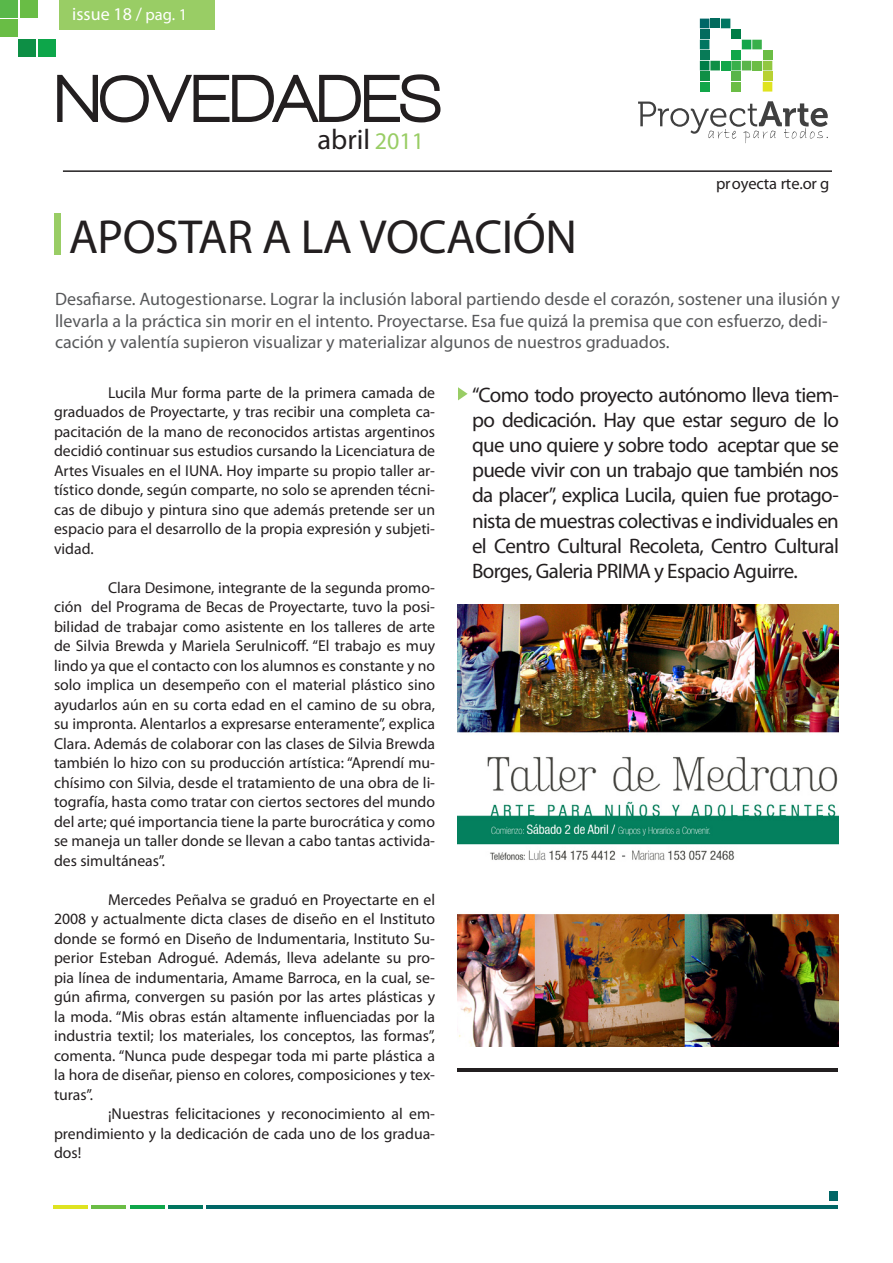
<style>
.page{position:relative;width:893px;height:1263px;background:#fff}
.page>*{position:absolute;margin:0;border:0;box-sizing:border-box;transform-origin:0 0}
.t1{font:48px "Myriad Pro";letter-spacing:-.01em;color:#231f20}
.t2{font:28.5px "Myriad Pro";color:#231f20}
.t3{font:21px/25.2px "Myriad Pro";letter-spacing:-.03em;color:#231f20;text-align:justify}
.t4{font:18px/21.6px "Myriad Pro";color:#57585a}
.t5{font:18px "Myriad Pro";color:#fff}
.t6{font:16.5px "Myriad Pro";letter-spacing:-.01em;color:#231f20}
.t7{font:15.75px/19.5px "Myriad Pro";color:#231f20;text-align:justify}
.s1{font-size:16.5px}
.s2{font-size:24px;color:#99cd65}
</style>
<div class="page">
<div style="left:54px;top:213px;width:7px;height:42px;background:#99cd65"></div>
<img style="left:458px;top:604px;width:381px;height:442px">
<hr style="left:63px;top:170px;width:769px;height:2px;background:#231f20">
<hr style="left:458px;top:1068px;width:380px;height:4px;background:#231f20">
<svg style="left:57px;top:74px;width:384px;height:49px"></svg>
<div style="left:59px;top:1px;width:156px;height:29px;background:#99cd65"></div>
<svg style="left:458px;top:387px;width:10px;height:13px"></svg>
<div style="left:731px;top:29px;width:10px;height:10px;background:#007d47"></div>
<div style="left:721px;top:61px;width:9px;height:9px;background:#12a64a"></div>
<div style="left:752px;top:61px;width:10px;height:9px;background:#6bbd45"></div>
<div style="left:731px;top:71px;width:10px;height:10px;background:#59b54a"></div>
<div style="left:731px;top:50px;width:10px;height:10px;background:#12a64a"></div>
<svg style="left:731px;top:61px;width:20px;height:9px"></svg>
<svg style="left:742px;top:40px;width:20px;height:9px"></svg>
<div style="left:763px;top:71px;width:9px;height:10px;background:#b8d133"></div>
<div style="left:731px;top:82px;width:10px;height:10px;background:#6bbd45"></div>
<svg style="left:763px;top:82px;width:9px;height:10px"></svg>
<svg style="left:700px;top:61px;width:20px;height:9px"></svg>
<div style="left:700px;top:29px;width:9px;height:10px;background:#036b5e"></div>
<svg style="left:763px;top:61px;width:9px;height:9px"></svg>
<div style="left:763px;top:50px;width:9px;height:10px;background:#6bbd45"></div>
<div style="left:700px;top:82px;width:9px;height:10px;background:#12a64a"></div>
<div style="left:700px;top:71px;width:9px;height:10px;background:#0f8f45"></div>
<svg style="left:700px;top:40px;width:9px;height:9px"></svg>
<div style="left:700px;top:50px;width:9px;height:10px;background:#087a57"></div>
<svg style="left:700px;top:19px;width:30px;height:9px"></svg>
<svg style="left:638px;top:101px;width:190px;height:42px"></svg>
<div style="left:20px;top:0;width:18px;height:18px;background:#69bd45"></div>
<div style="left:38px;top:39px;width:17px;height:18px;background:#0da64a"></div>
<div style="left:1px;top:0;width:17px;height:18px;background:#59b84a"></div>
<div style="left:1px;top:19px;width:17px;height:18px;background:#69bd45"></div>
<div style="left:18px;top:39px;width:18px;height:18px;background:#0d8f45"></div>
<div style="left:829px;top:1192px;width:9px;height:9px;background:#066"></div>
<hr style="left:206px;top:1205px;width:632px;height:3px;background:#066">
<hr style="left:168px;top:1205px;width:35px;height:3px;background:#00755e">
<hr style="left:130px;top:1205px;width:35px;height:3px;background:#0fa64a">
<hr style="left:92px;top:1205px;width:34px;height:3px;background:#6bbd45">
<hr style="left:54px;top:1205px;width:34px;height:3px;background:#dee321">
<p class="t5" style="left:72px;top:3px;width:116px">issue 18 / <span class="s1">pag. 1</span></p>
<p class="t2" style="left:317px;top:121px;width:108px">abril <span class="s2">2011</span></p>
<p class="t6" style="left:716px;top:173px;width:115px">proyecta rte.or g</p>
<p class="t1" style="left:69px;top:208px;width:510px">APOSTAR A LA VOCACIÓN</p>
<p class="t4" style="left:55px;top:288px;width:786px">Desafiarse. Autogestionarse. Lograr la inclusión laboral partiendo desde el corazón, sostener una ilusión y llevarla a la práctica sin morir en el intento. Proyectarse. Esa fue quizá la premisa que con esfuerzo, dedi&shy;cación y valentía supieron visualizar y materializar algunos de nuestros graduados.</p>
<p class="t7" style="left:54px;top:382px;width:383px;text-indent:54px">Lucila Mur forma parte de la primera camada de graduados de Proyectarte, y tras recibir una completa ca&shy;pacitación de la mano de reconocidos artistas argentinos decidió continuar sus estudios cursando la Licenciatura de Artes Visuales en el IUNA. Hoy imparte su propio taller ar&shy;tístico donde, según comparte, no solo se aprenden técni&shy;cas de dibujo y pintura sino que además pretende ser un espacio para el desarrollo de la propia expresión y subjeti&shy;vidad.</p>
<p class="t7" style="left:54px;top:577px;width:383px;text-indent:54px">Clara Desimone, integrante de la segunda promo&shy;ción del Programa de Becas de Proyectarte, tuvo la posi&shy;bilidad de trabajar como asistente en los talleres de arte de Silvia Brewda y Mariela Serulnicoff. “El trabajo es muy lindo ya que el contacto con los alumnos es constante y no solo implica un desempeño con el material plástico sino ayudarlos aún en su corta edad en el camino de su obra, su impronta. Alentarlos a expresarse enteramente”, explica Clara. Además de colaborar con las clases de Silvia Brewda también lo hizo con su producción artística: “Aprendí mu&shy;chísimo con Silvia, desde el tratamiento de una obra de li&shy;tografía, hasta como tratar con ciertos sectores del mundo del arte; qué importancia tiene la parte burocrática y como se maneja un taller donde se llevan a cabo tantas activida&shy;des simultáneas”.</p>
<p class="t7" style="left:54px;top:889px;width:383px;text-indent:54px">Mercedes Peñalva se graduó en Proyectarte en el 2008 y actualmente dicta clases de diseño en el Instituto donde se formó en Diseño de Indumentaria, Instituto Su&shy;perior Esteban Adrogué. Además, lleva adelante su pro&shy;pia línea de indumentaria, Amame Barroca, en la cual, se&shy;gún afirma, convergen su pasión por las artes plásticas y la moda. “Mis obras están altamente influenciadas por la industria textil; los materiales, los conceptos, las formas”, comenta. “Nunca pude despegar toda mi parte plástica a la hora de diseñar, pienso en colores, composiciones y tex&shy;turas”.</p>
<p class="t7" style="left:54px;top:1104px;width:383px;text-indent:54px">¡Nuestras felicitaciones y reconocimiento al em&shy;prendimiento y la dedicación de cada uno de los gradua&shy;dos!</p>
<p class="t3" style="left:472px;top:382px;width:368px">“Como todo proyecto autónomo lleva tiem&shy;po dedicación. Hay que estar seguro de lo que uno quiere y sobre todo aceptar que se puede vivir con un trabajo que también nos da placer”, explica Lucila, quien fue protago&shy;nista de muestras colectivas e individuales en el Centro Cultural Recoleta, Centro Cultural Borges, Galeria PRIMA y Espacio Aguirre.</p>
</div>
